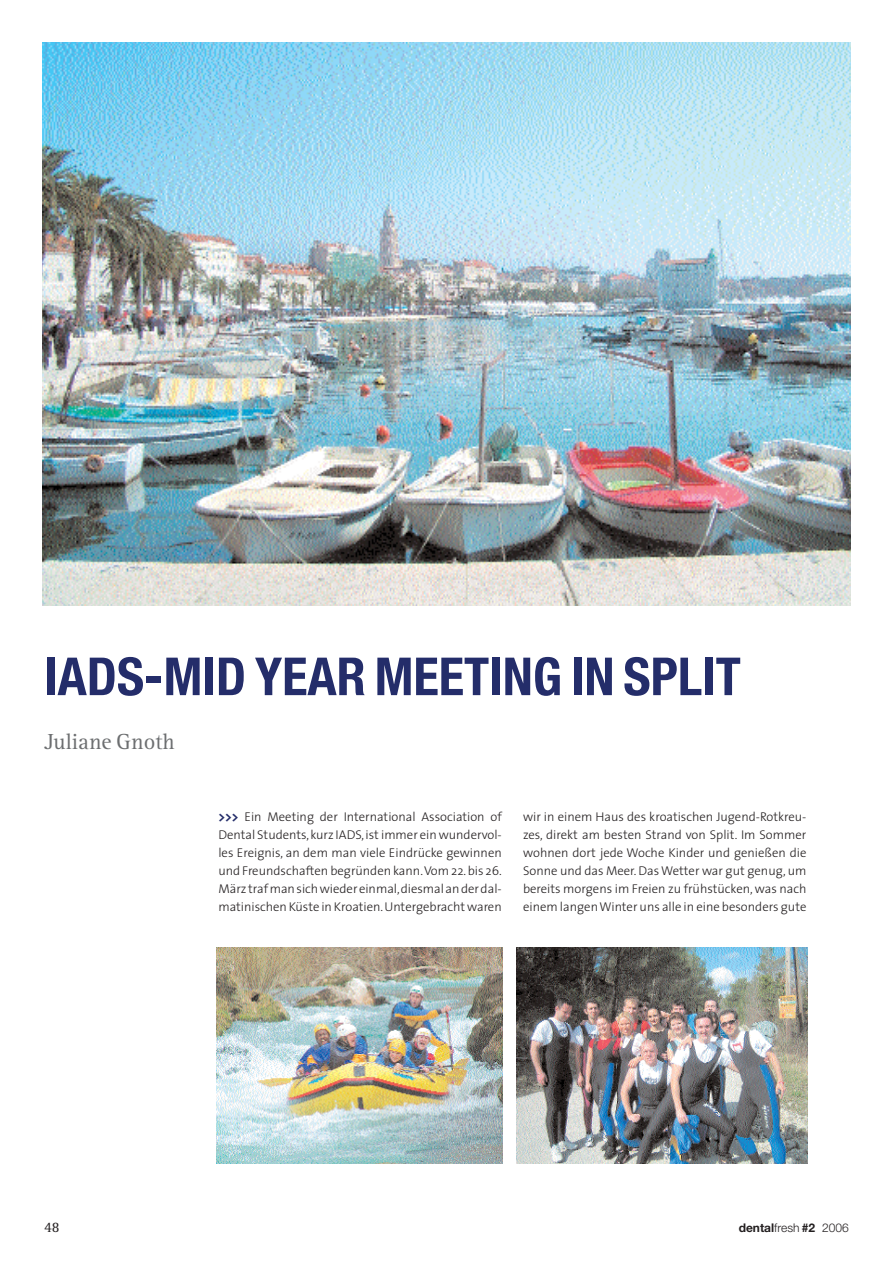
<style>
.page{position:relative;width:893px;height:1263px;background:#fff}
.page>*{position:absolute;margin:0;border:0;box-sizing:border-box;transform-origin:0 0}
.t1{font:700 condensed 52.5px "Helvetica Neue";color:#242d6a}
.t2{font:22.5px "Rotis Serif";color:#6c6e70}
.t3{font:15px "Rotis Serif";color:#231f20}
.t4{font:300 12.75px/18px "The Sans";color:#231f20;text-align:justify}
.t5{font:300 12px "Helvetica Neue";color:#231f20}
.s1{font-weight:700;font-size:13.5px;color:#242d6a}
.s2{font-weight:700}
</style>
<div class="page">
<img style="left:43px;top:43px;width:807px;height:562px">
<img style="left:217px;top:947px;width:285px;height:216px">
<img style="left:517px;top:947px;width:291px;height:216px">
<h1 class="t1" style="left:44px;top:658px;width:698px">IADS-MID YEAR MEETING IN SPLIT</h1>
<h2 class="t2" style="left:44px;top:733px;width:132px">Juliane Gnoth</h2>
<p class="t4" style="left:218px;top:809px;width:285px"><span class="s1">&gt;&gt;&gt;</span> Ein Meeting der International Association of Dental Students,kurz IADS,ist immer ein wundervol&shy;les Ereignis, an dem man viele Eindrücke gewinnen und Freundschaften begründen kann.Vom 22. bis 26.<br>März traf man sich wieder einmal,diesmal an der dal&shy;matinischen Küste in Kroatien.Untergebracht waren</p>
<p class="t4" style="left:523px;top:809px;width:285px">wir in einem Haus des kroatischen Jugend-Rotkreu&shy;zes, direkt am besten Strand von Split. Im Sommer wohnen dort jede Woche Kinder und genießen die Sonne und das Meer. Das Wetter war gut genug, um bereits morgens im Freien zu frühstücken, was nach einem langen Winter uns alle in eine besonders gute</p>
<p class="t3" style="left:44px;top:1222px;width:17px">48</p>
<p class="t5" style="left:739px;top:1224px;width:112px"><span class="s2">dental</span>fresh <span class="s2">#2</span> 2006</p>
</div>
